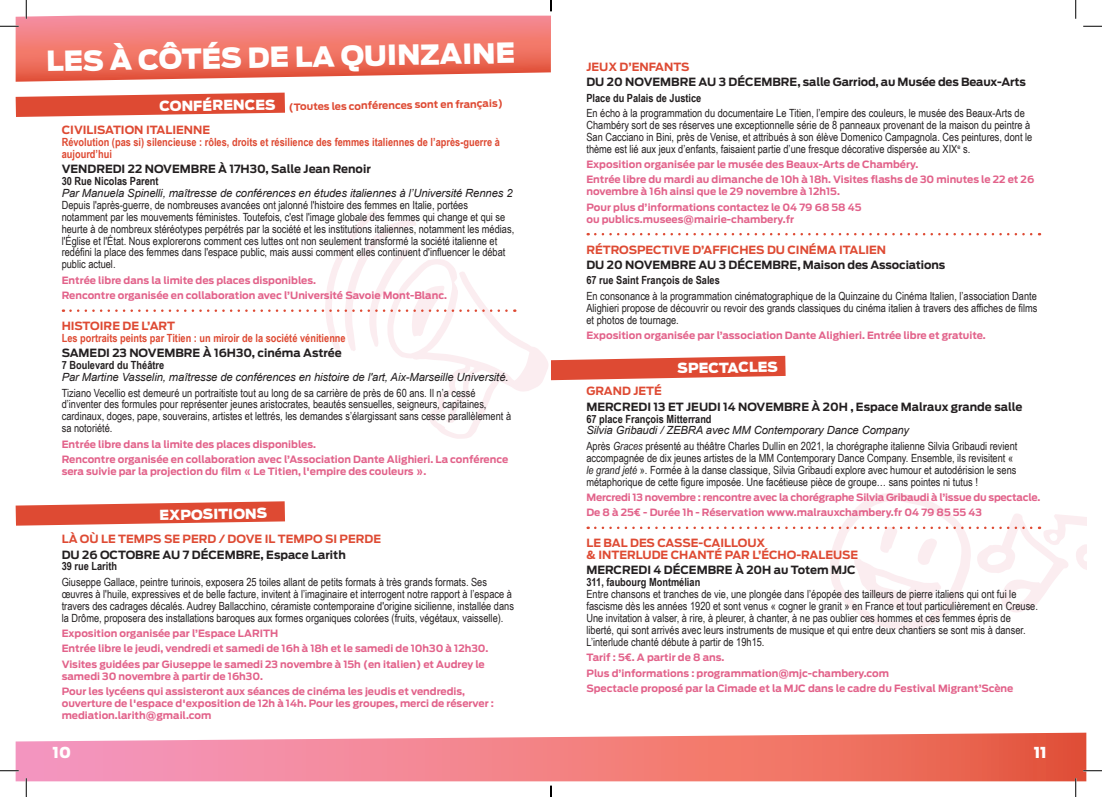
<style>
.page{position:relative;width:1102px;height:797px;background:#fff}
.page>*{position:absolute;margin:0;border:0;box-sizing:border-box;transform-origin:0 0}
.t1{font:900 27.5px "Antenna";color:#fff}
.t2{font:900 15px "Antenna";color:#fff}
.t3{font:900 13.75px "Antenna";color:#fff}
.t4{font:11.25px/11.9px "Arial Narrow";color:#231f20}
.t5{font:700 11.25px "Antenna";color:#231f20}
.t6{font:italic 11.25px "Arial";letter-spacing:-.01em;color:#231f20}
.t7{font:700 11.25px/11.9px "Antenna";color:#de4a33}
.t8{font:700 11.25px/11.9px "Arial Narrow";color:#de4a33}
.t9{font:700 11.25px "Arial Narrow";color:#231f20}
.t10{font:700 10px/15.4px "Antenna";color:#e2628a}
.t11{font:700 10px "Antenna";color:#de4a33}
.s1{font-style:italic}
</style>
<div class="page">
<svg style="left:16px;top:732px;width:1070px;height:49px;background:#f18a8d"></svg>
<svg style="left:16px;top:16px;width:535px;height:66px;background:#f08078"></svg>
<svg style="left:16px;top:93px;width:269px;height:24px;background:#e36754"></svg>
<svg style="left:16px;top:501px;width:269px;height:24px;background:#e36754"></svg>
<svg style="left:595px;top:493px;width:491px;height:137px"></svg>
<svg style="left:70px;top:211px;width:969px;height:228px"></svg>
<svg style="left:0;top:25px;width:19px;height:2px"></svg>
<svg style="left:1083px;top:25px;width:18px;height:2px"></svg>
<svg style="left:0;top:770px;width:19px;height:1px"></svg>
<svg style="left:1083px;top:770px;width:18px;height:1px"></svg>
<svg style="left:25px;top:0;width:2px;height:19px"></svg>
<svg style="left:25px;top:778px;width:2px;height:19px"></svg>
<svg style="left:1075px;top:0;width:1px;height:19px"></svg>
<svg style="left:1074px;top:778px;width:2px;height:19px"></svg>
<svg style="left:550px;top:785px;width:1px;height:12px"></svg>
<h1 class="t1" style="left:46px;top:45px;width:470px;rotate:-1deg">LES À CÔTÉS DE LA QUINZAINE</h1>
<p class="t11" style="left:159px;top:103px;width:345px;rotate:-1deg"><sup>CONFÉRENCES</sup> (Toutes les conférences sont en français)</p>
<p class="t7" style="left:62px;top:124px;width:150px">CIVILISATION ITALIENNE</p>
<p class="t8" style="left:62px;top:135px;width:439px">Révolution (pas si) silencieuse : rôles, droits et résilience des femmes italiennes de l’après-guerre à aujourd’hui</p>
<p class="t5" style="left:62px;top:162px;width:310px">VENDREDI 22 NOVEMBRE À 17H30, Salle Jean Renoir</p>
<p class="t9" style="left:62px;top:173px;width:98px">30 Rue Nicolas Parent</p>
<p class="t6" style="left:62px;top:186px;width:452px">Par Manuela Spinelli, maîtresse de conférences en études italiennes à l’Université Rennes 2</p>
<p class="t4" style="left:62px;top:199px;width:454px">Depuis l'après-guerre, de nombreuses avancées ont jalonné l'histoire des femmes en Italie, portées notamment par les mouvements féministes. Toutefois, c'est l'image globale des femmes qui change et qui se heurte à de nombreux stéréotypes perpétrés par la société et les institutions italiennes, notamment les médias, l'Église et l'État. Nous explorerons comment ces luttes ont non seulement transformé la société italienne et redéfini la place des femmes dans l'espace public, mais aussi comment elles continuent d'influencer le débat public actuel.</p>
<p class="t10" style="left:62px;top:272px;width:387px">Entrée libre dans la limite des places disponibles.<br>Rencontre organisée en collaboration avec l’Université Savoie Mont-Blanc.</p>
<p class="t7" style="left:62px;top:320px;width:115px">HISTOIRE DE L’ART</p>
<p class="t8" style="left:62px;top:331px;width:285px">Les portraits peints par Titien : un miroir de la société vénitienne</p>
<p class="t5" style="left:62px;top:346px;width:281px">SAMEDI 23 NOVEMBRE À 16H30, cinéma Astrée</p>
<p class="t9" style="left:62px;top:357px;width:104px">7 Boulevard du Théâtre</p>
<p class="t6" style="left:62px;top:370px;width:448px">Par Martine Vasselin, maîtresse de conférences en histoire de l'art, Aix-Marseille Université.</p>
<p class="t4" style="left:62px;top:386px;width:451px">Tiziano Vecellio est demeuré un portraitiste tout au long de sa carrière de près de 60 ans. Il n’a cessé d’inventer des formules pour représenter jeunes aristocrates, beautés sensuelles, seigneurs, capitaines, cardinaux, doges, pape, souverains, artistes et lettrés, les demandes s’élargissant sans cesse parallèlement à sa notoriété.</p>
<p class="t10" style="left:62px;top:436px;width:448px">Entrée libre dans la limite des places disponibles.<br>Rencontre organisée en collaboration avec l’Association Dante Alighieri. La conférence</p>
<p class="t10" style="left:62px;top:463px;width:366px">sera suivie par la projection du film « Le Titien, l'empire des couleurs ».</p>
<p class="t3" style="left:159px;top:507px;width:109px;rotate:-1deg">EXPOSITIONS</p>
<p class="t7" style="left:62px;top:533px;width:321px">LÀ OÙ LE TEMPS SE PERD / DOVE IL TEMPO SI PERDE</p>
<p class="t5" style="left:62px;top:547px;width:285px">DU 26 OCTOBRE AU 7 DÉCEMBRE, Espace Larith</p>
<p class="t9" style="left:62px;top:558px;width:57px">39 rue Larith</p>
<p class="t4" style="left:62px;top:575px;width:453px">Giuseppe Gallace, peintre turinois, exposera 25 toiles allant de petits formats à très grands formats. Ses œuvres à l'huile, expressives et de belle facture, invitent à l’imaginaire et interrogent notre rapport à l’espace à travers des cadrages décalés. Audrey Ballacchino, céramiste contemporaine d'origine sicilienne, installée dans la Drôme, proposera des installations baroques aux formes organiques colorées (fruits, végétaux, vaisselle).</p>
<p class="t10" style="left:62px;top:625px;width:428px">Exposition organisée par l’Espace LARITH<br>Entrée libre le jeudi, vendredi et samedi de 16h à 18h et le samedi de 10h30 à 12h30.<br>Visites guidées par Giuseppe le samedi 23 novembre à 15h (en italien) et Audrey le</p>
<p class="t10" style="left:62px;top:668px;width:405px">samedi 30 novembre à partir de 16h30.<br>Pour les lycéens qui assisteront aux séances de cinéma les jeudis et vendredis,</p>
<p class="t10" style="left:62px;top:697px;width:434px;line-height:11.9px">ouverture de l'espace d'exposition de 12h à 14h. Pour les groupes, merci de réserver : mediation.larith@gmail.com</p>
<p class="t7" style="left:586px;top:61px;width:104px">JEUX D’ENFANTS</p>
<p class="t5" style="left:586px;top:75px;width:441px">DU 20 NOVEMBRE AU 3 DÉCEMBRE, salle Garriod, au Musée des Beaux-Arts</p>
<p class="t9" style="left:586px;top:89px;width:116px">Place du Palais de Justice</p>
<p class="t4" style="left:586px;top:107px;width:447px">En écho à la programmation du documentaire Le Titien, l’empire des couleurs, le musée des Beaux-Arts de Chambéry sort de ses réserves une exceptionnelle série de 8 panneaux provenant de la maison du peintre à San Cacciano in Bini, près de Venise, et attribués à son élève Domenico Campagnola. Ces peintures, dont le thème est lié aux jeux d’enfants, faisaient partie d’une fresque décorative dispersée au XIX<sup>e</sup> s.</p>
<p class="t10" style="left:586px;top:157px;width:449px">Exposition organisée par le musée des Beaux-Arts de Chambéry.<br>Entrée libre du mardi au dimanche de 10h à 18h. Visites flashs de 30 minutes le 22 et 26</p>
<p class="t10" style="left:586px;top:184px;width:276px">novembre à 16h ainsi que le 29 novembre à 12h15.<br>Pour plus d’informations contactez le 04 79 68 58 45</p>
<p class="t10" style="left:586px;top:211px;width:209px">ou publics.musees@mairie-chambery.fr</p>
<p class="t7" style="left:586px;top:243px;width:301px">RÉTROSPECTIVE D’AFFICHES DU CINÉMA ITALIEN</p>
<p class="t5" style="left:586px;top:258px;width:360px">DU 20 NOVEMBRE AU 3 DÉCEMBRE, Maison des Associations</p>
<p class="t9" style="left:586px;top:272px;width:135px">67 rue Saint François de Sales</p>
<p class="t4" style="left:586px;top:289px;width:452px;text-align:justify">En consonance à la programmation cinématographique de la Quinzaine du Cinéma Italien, l’association Dante Alighieri propose de découvrir ou revoir des grands classiques du cinéma italien à travers des affiches de films et photos de tournage.</p>
<p class="t10" style="left:586px;top:328px;width:401px">Exposition organisée par l’association Dante Alighieri. Entrée libre et gratuite.</p>
<p class="t3" style="left:677px;top:360px;width:102px;rotate:-1deg">SPECTACLES</p>
<p class="t7" style="left:586px;top:385px;width:77px">GRAND JETÉ</p>
<p class="t5" style="left:586px;top:400px;width:437px">MERCREDI 13 ET JEUDI 14 NOVEMBRE À 20H , Espace Malraux grande salle</p>
<p class="t9" style="left:586px;top:410px;width:127px">67 place François Mitterrand</p>
<p class="t6" style="left:586px;top:423px;width:324px">Silvia Gribaudi / ZEBRA avec MM Contemporary Dance Company</p>
<p class="t4" style="left:586px;top:439px;width:432px">Après <span class="s1">Graces</span> présenté au théâtre Charles Dullin en 2021, la chorégraphe italienne Silvia Gribaudi revient accompagnée de dix jeunes artistes de la MM Contemporary Dance Company. Ensemble, ils revisitent « <span class="s1">le grand jeté</span> ». Formée à la danse classique, Silvia Gribaudi explore avec humour et autodérision le sens métaphorique de cette figure imposée. Une facétieuse pièce de groupe… sans pointes ni tutus !</p>
<p class="t10" style="left:586px;top:489px;width:455px">Mercredi 13 novembre : rencontre avec la chorégraphe Silvia Gribaudi à l’issue du spectacle.<br>De 8 à 25€ - Durée 1h - Réservation www.malrauxchambery.fr 04 79 85 55 43</p>
<p class="t7" style="left:586px;top:537px;width:273px">LE BAL DES CASSE-CAILLOUX<br>&amp; INTERLUDE CHANTÉ PAR L’ÉCHO-RALEUSE</p>
<p class="t5" style="left:586px;top:563px;width:271px">MERCREDI 4 DÉCEMBRE À 20H au Totem MJC</p>
<p class="t9" style="left:586px;top:574px;width:115px">311, faubourg Montmélian</p>
<p class="t4" style="left:586px;top:588px;width:453px">Entre chansons et tranches de vie, une plongée dans l’épopée des tailleurs de pierre italiens qui ont fui le fascisme dès les années 1920 et sont venus « cogner le granit » en France et tout particulièrement en Creuse.<br>Une invitation à valser, à rire, à pleurer, à chanter, à ne pas oublier ces hommes et ces femmes épris de liberté, qui sont arrivés avec leurs instruments de musique et qui entre deux chantiers se sont mis à danser.<br>L’interlude chanté débute à partir de 19h15.</p>
<p class="t10" style="left:586px;top:650px;width:428px">Tarif : 5€. A partir de 8 ans.<br>Plus d’informations : programmation@mjc-chambery.com<br>Spectacle proposé par la Cimade et la MJC dans le cadre du Festival Migrant’Scène</p>
<h2 class="t2" style="left:52px;top:744px;width:20px">10</h2>
<h2 class="t2" style="left:1033px;top:744px;width:15px">11</h2>
</div>
